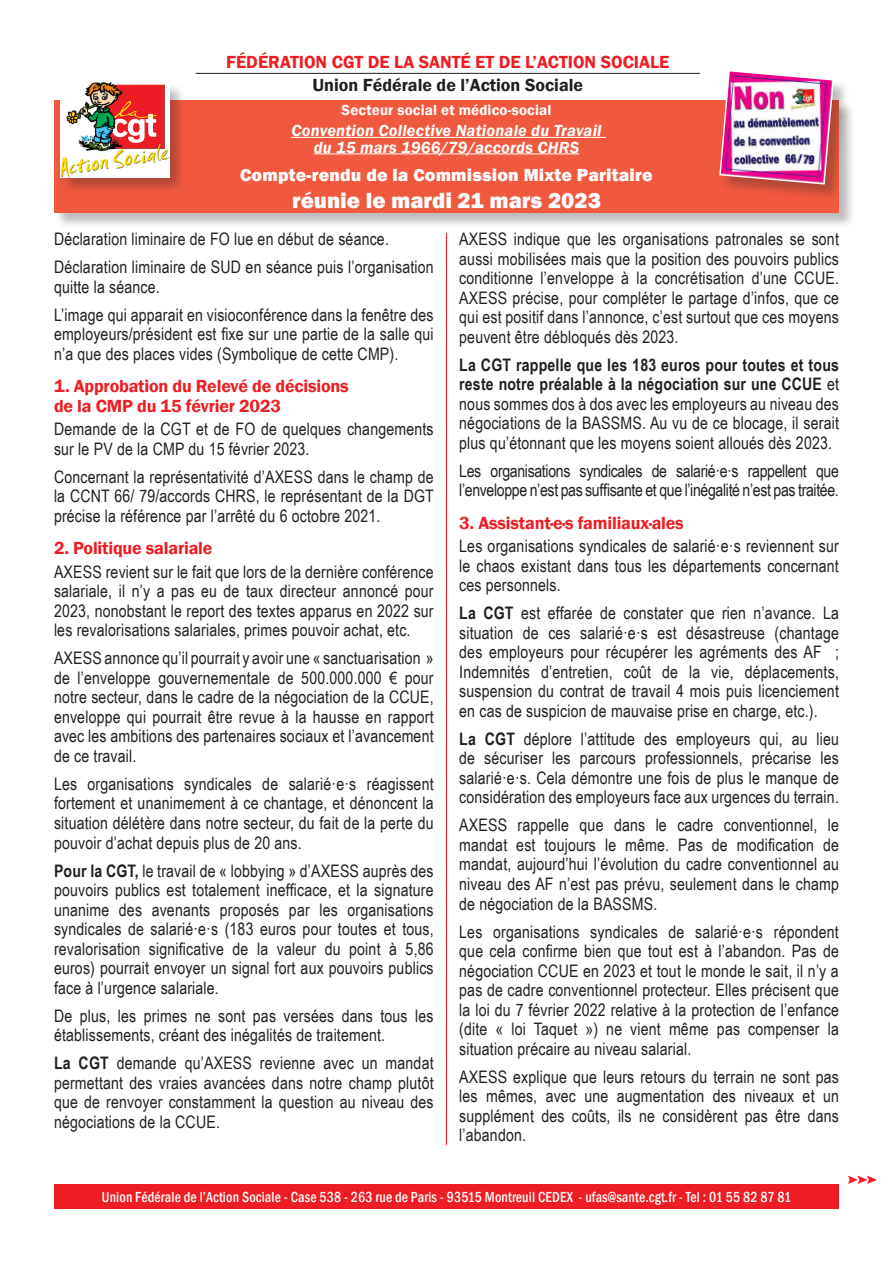
<style>
.page{position:relative;width:893px;height:1263px;background:#fff}
.page>*{position:absolute;margin:0;border:0;box-sizing:border-box;transform-origin:0 0}
.Titre_date{font:800 22.5px "Franklin Gothic";color:#fff}
.inter_rouge{font:600 18px/19.5px "Franklin Gothic";letter-spacing:-.01em;color:#ee1d23}
.Titre_date-2{font:800 18px "Franklin Gothic";letter-spacing:.01em;color:#fff}
.t1{font:600 18px "Franklin Gothic";color:#231f20}
.t2{font:18px "Follow The Arrow";color:#ee1d23}
.txt_courant{font:17.25px/19.5px "Arial Narrow";letter-spacing:.01em;color:#231f20;text-align:justify}
.txt_courant-2{font:17.25px/19.5px "Arial Narrow";letter-spacing:-.02em;color:#231f20}
.txt_courant-3{font:italic 600 16.5px/16.5px "Franklin Gothic";letter-spacing:.01em;color:#fff;text-align:center}
.txt_courant-4{font:500 condensed 15px "Franklin Gothic";letter-spacing:.01em;color:#fff;scale:.93 1}
.txt_courant-5{font:600 15px "Franklin Gothic";letter-spacing:.01em;color:#fff}
.s1{font-weight:700}
</style>
<div class="page">
<div style="left:54px;top:1184px;width:785px;height:25px;background:#ee1d23"></div>
<div style="left:54px;top:100px;width:802px;height:129px;background:#231f20;opacity:.3"></div>
<div style="left:54px;top:100px;width:785px;height:113px;background:#f0593e"></div>
<hr style="left:291px;top:137px;width:315px;height:1px;background:#fff">
<hr style="left:314px;top:153px;width:265px;height:1px;background:#fff">
<hr style="left:446px;top:233px;width:1px;height:912px;background:#ee1d23">
<hr style="left:196px;top:73px;width:504px;height:1px;background:#231f20">
<div style="left:61px;top:83px;width:125px;height:111px;background:#231f20;opacity:.3"></div>
<img style="left:61px;top:83px;width:108px;height:94px">
<div style="left:720px;top:70px;width:130px;height:130px;background:#231f20;opacity:.3"></div>
<img style="left:719px;top:70px;width:116px;height:115px">
<p class="inter_rouge" style="left:226px;top:53px;width:445px">FÉDÉRATION CGT DE LA SANTÉ ET DE L’ACTION SOCIALE</p>
<p class="t1" style="left:312px;top:74px;width:272px">Union Fédérale de l’Action Sociale</p>
<p class="txt_courant-5" style="left:342px;top:101px;width:211px">Secteur social et médico-social</p>
<p class="txt_courant-3" style="left:291px;top:122px;width:312px">Convention Collective Nationale du Travail du 15 mars 1966/79/accords CHRS</p>
<p class="Titre_date-2" style="left:240px;top:163px;width:414px">Compte-rendu de la Commission Mixte Paritaire</p>
<p class="Titre_date" style="left:292px;top:186px;width:310px">réunie le mardi 21 mars 2023</p>
<p class="txt_courant" style="left:54px;top:229px;width:336px">Déclaration liminaire de FO lue en début de séance.</p>
<p class="txt_courant" style="left:54px;top:257px;width:381px">Déclaration liminaire de SUD en séance puis l’organisation quitte la séance.</p>
<p class="txt_courant" style="left:54px;top:304px;width:381px">L’image qui apparait en visioconférence dans la fenêtre des employeurs/président est fixe sur une partie de la salle qui n’a que des places vides (Symbolique de cette CMP).</p>
<p class="inter_rouge" style="left:54px;top:377px;width:296px">1. Approbation du Relevé de décisions de la CMP du 15 février 2023</p>
<p class="txt_courant" style="left:54px;top:419px;width:381px">Demande de la CGT et de FO de quelques changements sur le PV de la CMP du 15 février 2023.</p>
<p class="txt_courant" style="left:54px;top:466px;width:381px">Concernant la représentativité d’AXESS dans le champ de la CCNT 66/ 79/accords CHRS, le représentant de la DGT précise la référence par l’arrêté du 6 octobre 2021.</p>
<p class="inter_rouge" style="left:54px;top:539px;width:160px">2. Politique salariale</p>
<p class="txt_courant" style="left:54px;top:561px;width:381px">AXESS revient sur le fait que lors de la dernière conférence salariale, il n’y a pas eu de taux directeur annoncé pour 2023, nonobstant le report des textes apparus en 2022 sur les revalorisations salariales, primes pouvoir achat, etc.</p>
<p class="txt_courant" style="left:54px;top:648px;width:381px">AXESS annonce qu’il pourrait y avoir une « sanctuarisation » de l’enveloppe gouvernementale de 500.000.000 € pour notre secteur, dans le cadre de la négociation de la CCUE, enveloppe qui pourrait être revue à la hausse en rapport avec les ambitions des partenaires sociaux et l’avancement de ce travail.</p>
<p class="txt_courant" style="left:54px;top:773px;width:381px">Les organisations syndicales de salarié·e·s réagissent fortement et unanimement à ce chantage, et dénoncent la situation délétère dans notre secteur, du fait de la perte du pouvoir d’achat depuis plus de 20 ans.</p>
<p class="txt_courant" style="left:54px;top:860px;width:381px"><span class="s1">Pour la CGT,</span> le travail de « lobbying » d’AXESS auprès des pouvoirs publics est totalement inefficace, et la signature unanime des avenants proposés par les organisations syndicales de salarié·e·s (183 euros pour toutes et tous, revalorisation significative de la valeur du point à 5,86 euros) pourrait envoyer un signal fort aux pouvoirs publics face à l’urgence salariale.</p>
<p class="txt_courant" style="left:54px;top:1005px;width:381px">De plus, les primes ne sont pas versées dans tous les établissements, créant des inégalités de traitement.</p>
<p class="txt_courant" style="left:54px;top:1052px;width:381px"><span class="s1">La CGT</span> demande qu’AXESS revienne avec un mandat permettant des vraies avancées dans notre champ plutôt que de renvoyer constamment la question au niveau des négociations de la CCUE.</p>
<p class="txt_courant" style="left:459px;top:229px;width:381px">AXESS indique que les organisations patronales se sont aussi mobilisées mais que la position des pouvoirs publics conditionne l’enveloppe à la concrétisation d’une CCUE.<br>AXESS précise, pour compléter le partage d’infos, que ce qui est positif dans l’annonce, c’est surtout que ces moyens peuvent être débloqués dès 2023.</p>
<p class="txt_courant" style="left:459px;top:354px;width:381px"><span class="s1">La CGT rappelle que les 183 euros pour toutes et tous reste notre préalable à la négociation sur une CCUE</span> et nous sommes dos à dos avec les employeurs au niveau des négociations de la BASSMS. Au vu de ce blocage, il serait plus qu’étonnant que les moyens soient alloués dès 2023.</p>
<p class="txt_courant-2" style="left:459px;top:460px;width:381px">Les organisations syndicales de salarié·e·s rappellent que l’enveloppe n’est pas suffisante et que l’inégalité n’est pas traitée.</p>
<p class="inter_rouge" style="left:459px;top:513px;width:226px">3. Assistant·e·s familiaux·ales</p>
<p class="txt_courant" style="left:459px;top:536px;width:381px">Les organisations syndicales de salarié·e·s reviennent sur le chaos existant dans tous les départements concernant ces personnels.</p>
<p class="txt_courant" style="left:459px;top:603px;width:381px"><span class="s1">La CGT</span> est effarée de constater que rien n’avance. La situation de ces salarié·e·s est désastreuse (chantage des employeurs pour récupérer les agréments des AF ; Indemnités d’entretien, coût de la vie, déplacements, suspension du contrat de travail 4 mois puis licenciement en cas de suspicion de mauvaise prise en charge, etc.).</p>
<p class="txt_courant" style="left:459px;top:728px;width:381px"><span class="s1">La CGT</span> déplore l’attitude des employeurs qui, au lieu de sécuriser les parcours professionnels, précarise les salarié·e·s. Cela démontre une fois de plus le manque de considération des employeurs face aux urgences du terrain.</p>
<p class="txt_courant" style="left:459px;top:815px;width:381px">AXESS rappelle que dans le cadre conventionnel, le mandat est toujours le même. Pas de modification de mandat, aujourd’hui l’évolution du cadre conventionnel au niveau des AF n’est pas prévu, seulement dans le champ de négociation de la BASSMS.</p>
<p class="txt_courant" style="left:459px;top:921px;width:381px">Les organisations syndicales de salarié·e·s répondent que cela confirme bien que tout est à l’abandon. Pas de négociation CCUE en 2023 et tout le monde le sait, il n’y a pas de cadre conventionnel protecteur. Elles précisent que la loi du 7 février 2022 relative à la protection de l’enfance (dite « loi Taquet ») ne vient même pas compenser la situation précaire au niveau salarial.</p>
<p class="txt_courant" style="left:459px;top:1066px;width:381px">AXESS explique que leurs retours du terrain ne sont pas les mêmes, avec une augmentation des niveaux et un supplément des coûts, ils ne considèrent pas être dans l’abandon.</p>
<p class="txt_courant-4" style="left:102px;top:1187px;width:743px">Union Fédérale de l’Action Sociale - Case 538 - 263 rue de Paris - 93515 Montreuil CEDEX - ufas@sante.cgt.fr - Tel : 01 55 82 87 81</p>
<p class="t2" style="left:846px;top:1167px;width:34px">E</p>
</div>
